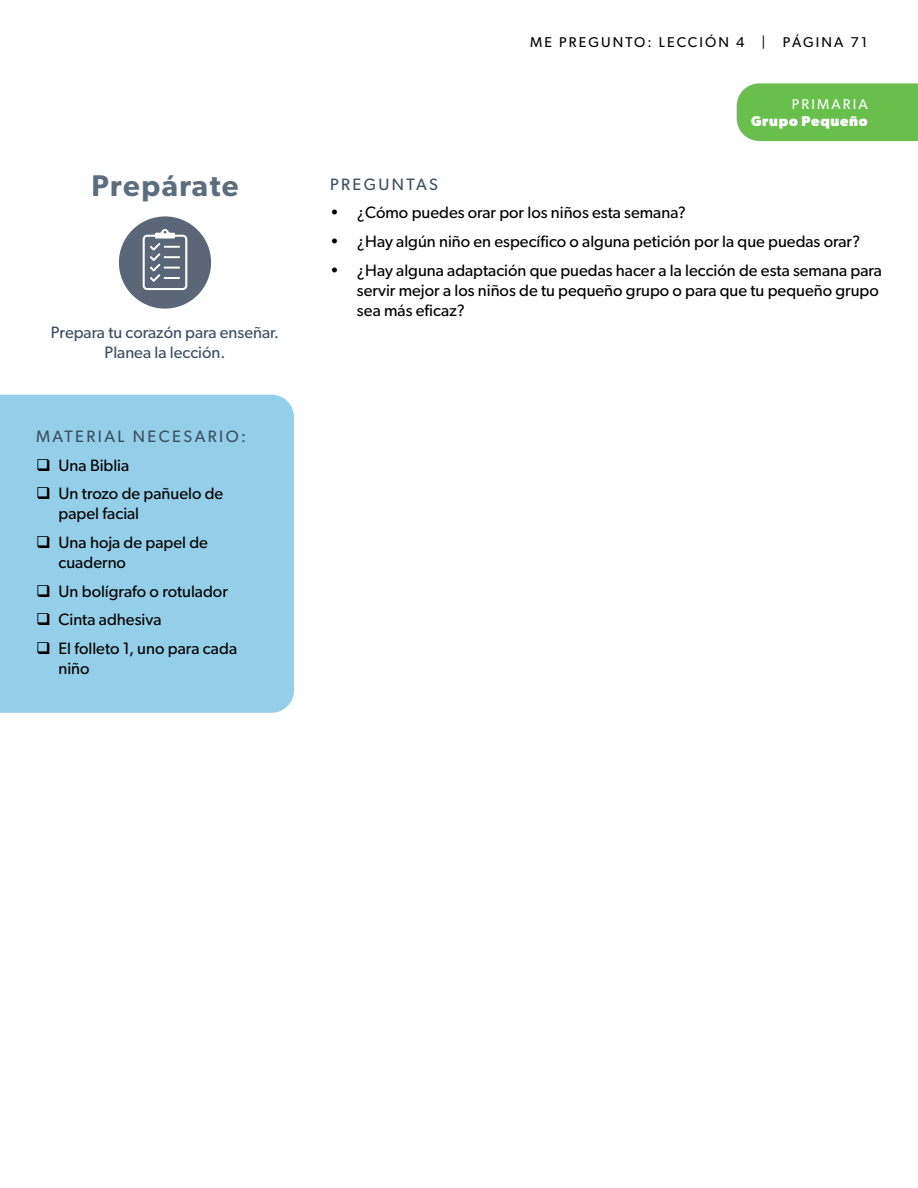
<style>
.page{position:relative;width:918px;height:1188px;background:#fff}
.page>*{position:absolute;margin:0;border:0;box-sizing:border-box;transform-origin:0 0}
.t1{font:600 30px "Gibson";letter-spacing:.05em;color:#5c6e7d}
.t2{font:16.5px/19.8px "Gibson";color:#000}
.t3{font:16.5px/19.8px "Gibson";color:#3b4f61;text-align:center}
.t4{font:16.5px "Gibson";letter-spacing:.15em;color:#3b4f61}
.t5{font:14.25px "Gibson";letter-spacing:.15em;color:#000}
.t6{font:700 14.25px "Gibson";letter-spacing:.05em;color:#fff}
.t7{font:14.25px "Gibson";letter-spacing:.15em;color:#fff}
</style>
<div class="page">
<div style="left:737px;top:83px;width:181px;height:58px;background:#68bf4b"></div>
<div style="left:119px;top:216px;width:92px;height:93px;background:#5b6676;border-radius:50%"></div>
<svg style="left:143px;top:229px;width:44px;height:61px"></svg>
<div style="left:0;top:395px;width:294px;height:318px;background:#95cee9"></div>
<p class="t5" style="left:530px;top:34px;width:338px">ME PREGUNTO: LECCIÓN 4 | PÁGINA 71</p>
<p class="t7" style="left:792px;top:96px;width:77px">PRIMARIA</p>
<p class="t6" style="left:751px;top:113px;width:118px">Grupo Pequeño</p>
<h1 class="t1" style="left:91px;top:168px;width:149px">Prepárate</h1>
<p class="t4" style="left:330px;top:174px;width:109px">PREGUNTAS</p>
<p class="t2" style="left:330px;top:203px;width:358px">• ¿Cómo puedes orar por los niños esta semana?</p>
<p class="t2" style="left:330px;top:231px;width:532px">• ¿Hay algún niño en específico o alguna petición por la que puedas orar?</p>
<p class="t2" style="left:357px;top:260px;width:526px;text-indent:-27px">• ¿Hay alguna adaptación que puedas hacer a la lección de esta semana para servir mejor a los niños de tu pequeño grupo o para que tu pequeño grupo sea más eficaz?</p>
<p class="t3" style="left:51px;top:323px;width:230px">Prepara tu corazón para enseñar.<br>Planea la lección.</p>
<p class="t4" style="left:36px;top:426px;width:212px">MATERIAL NECESARIO:</p>
<p class="t2" style="left:36px;top:455px;width:95px">❑ Una Biblia</p>
<p class="t2" style="left:59px;top:484px;width:166px;text-indent:-23px">❑ Un trozo de pañuelo de papel facial</p>
<p class="t2" style="left:59px;top:532px;width:151px;text-indent:-23px">❑ Una hoja de papel de cuaderno</p>
<p class="t2" style="left:36px;top:581px;width:193px">❑ Un bolígrafo o rotulador</p>
<p class="t2" style="left:36px;top:610px;width:127px">❑ Cinta adhesiva</p>
<p class="t2" style="left:59px;top:638px;width:180px;text-indent:-23px">❑ El folleto 1, uno para cada niño</p>
</div>
